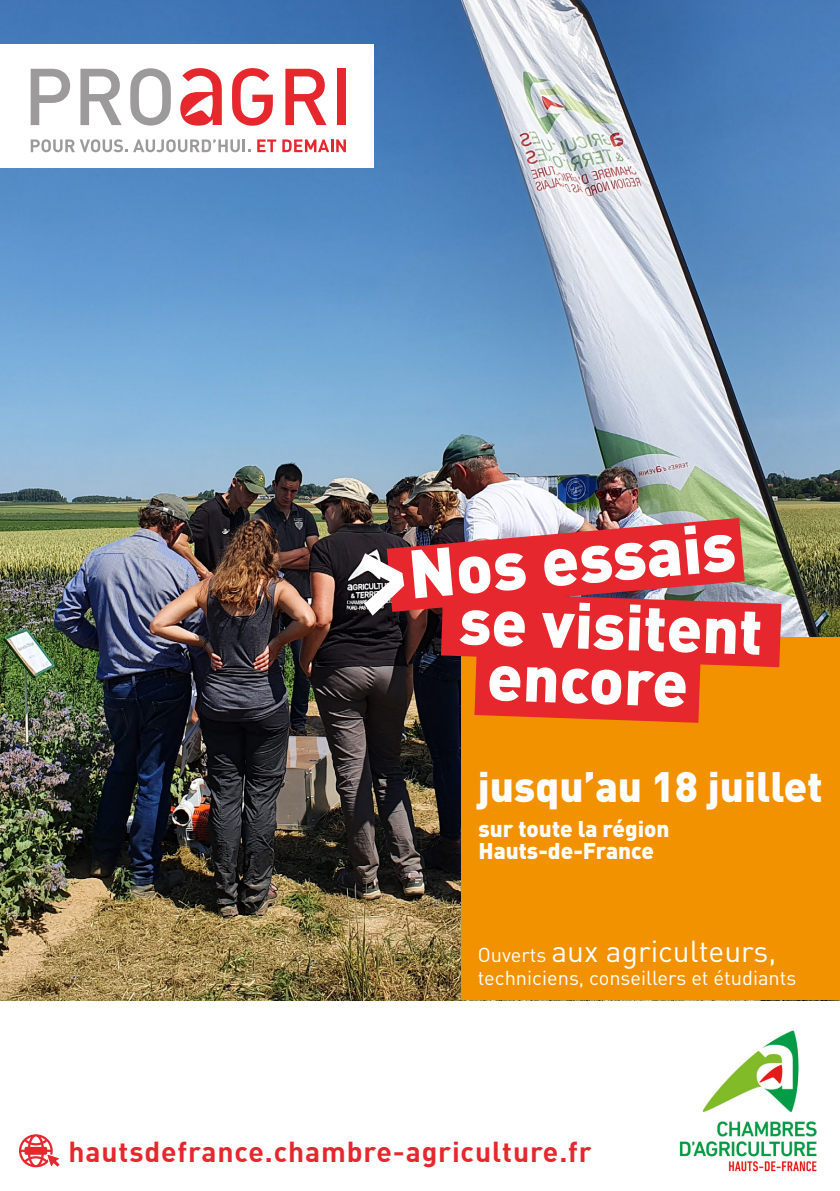
<style>
.page{position:relative;width:840px;height:1191px;background:#fff}
.page>*{position:absolute;margin:0;border:0;box-sizing:border-box;transform-origin:0 0}
.t1{font:900 67.4px "DINOT";color:#fff}
.t2{font:900 63.8px "DINOT";color:#fff}
.t3{font:900 42px "DINOT";color:#fff}
.t4{font:30px "DINOT";color:#fff}
.t5{font:700 28.2px "DIN";letter-spacing:.03em;color:#e6272d}
.t6{font:900 22.4px/22.4px "DINOT";color:#fff}
.t7{font:20px "DINOT";color:#fff}
.s1{font-size:20px}
</style>
<div class="page">
<img style="left:0;top:0;width:839px;height:1000px">
<div style="left:461px;top:637px;width:378px;height:363px;background:#f39200"></div>
<img style="left:679px;top:1030px;width:138px;height:142px">
<svg style="left:19px;top:1134px;width:41px;height:33px"></svg>
<div style="left:0;top:45px;width:373px;height:123px;background:#fff"></div>
<svg style="left:232px;top:68px;width:41px;height:58px"></svg>
<svg style="left:31px;top:139px;width:219px;height:13px"></svg>
<svg style="left:257px;top:139px;width:19px;height:13px"></svg>
<svg style="left:282px;top:139px;width:64px;height:13px"></svg>
<svg style="left:31px;top:69px;width:39px;height:56px"></svg>
<svg style="left:80px;top:69px;width:41px;height:56px"></svg>
<svg style="left:130px;top:68px;width:41px;height:58px"></svg>
<svg style="left:285px;top:69px;width:41px;height:56px"></svg>
<div style="left:337px;top:69px;width:9px;height:56px;background:#e6272d"></div>
<svg style="left:180px;top:68px;width:42px;height:58px"></svg>
<svg style="left:359px;top:518px;width:422px;height:205px"></svg>
<h1 class="t1" style="left:404px;top:529px;width:329px;rotate:-5deg">Nos essais</h1>
<h2 class="t2" style="left:461px;top:578px;width:304px;rotate:2deg">se visitent</h2>
<h2 class="t2" style="left:488px;top:633px;width:202px;rotate:2deg">encore</h2>
<h3 class="t3" style="left:477px;top:758px;width:346px">jusqu’au 18 juillet</h3>
<p class="t6" style="left:478px;top:816px;width:193px">sur toute la région<br>Hauts-de-France</p>
<p class="t4" style="left:477px;top:931px;width:300px"><span class="s1">Ouverts</span> aux agriculteurs,</p>
<p class="t7" style="left:477px;top:964px;width:320px">techniciens, conseillers et étudiants</p>
<p class="t5" style="left:69px;top:1133px;width:524px">hautsdefrance.chambre-agriculture.fr</p>
</div>
